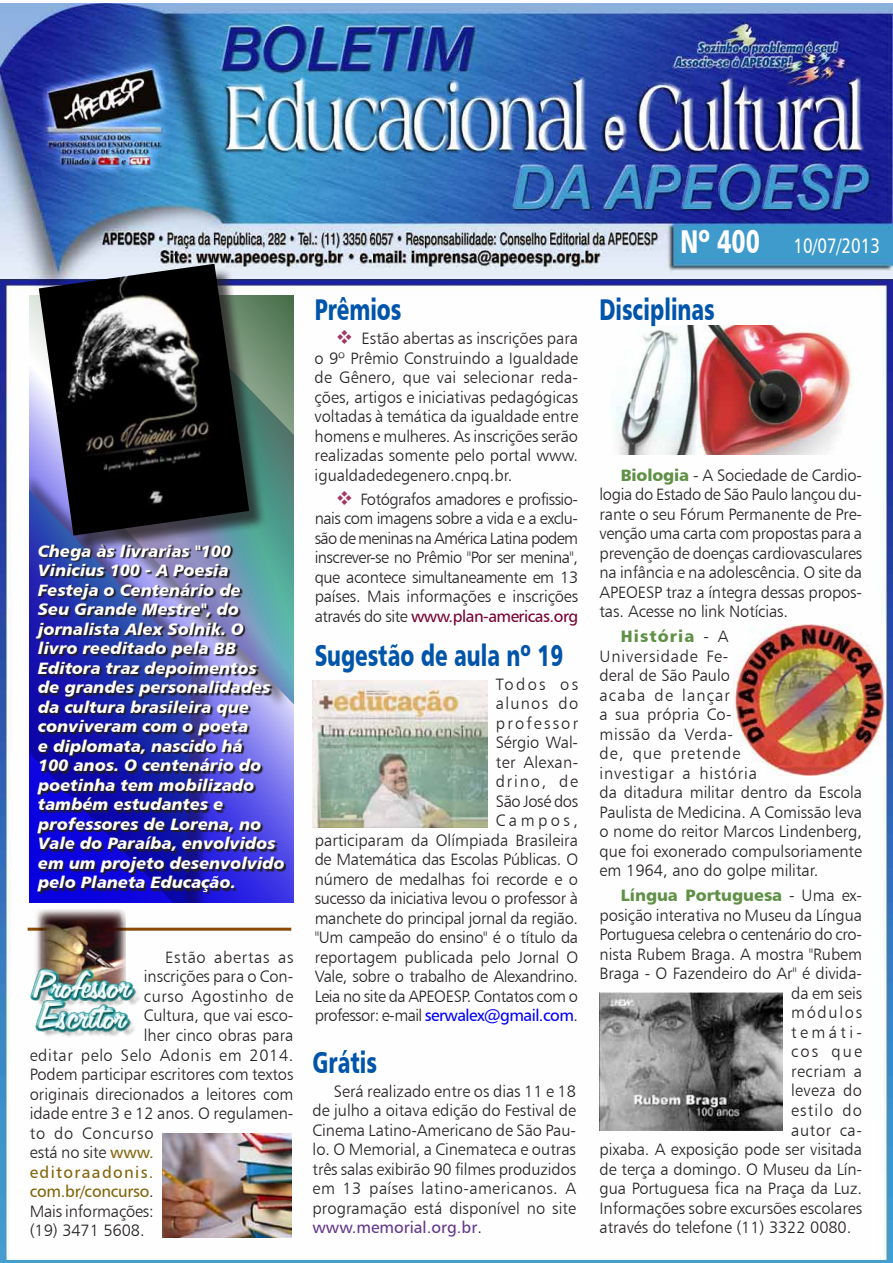
<style>
.page{position:relative;width:893px;height:1263px;background:#fff}
.page>*{position:absolute;margin:0;border:0;box-sizing:border-box;transform-origin:0 0}
.t1{font:30px "Humanist 777 BT Black B";color:#05a;scale:.7 1}
.t2{font:21px "Humanist 777 BT Roman B";color:#fff;scale:.8 1}
.t3{font:16.5px/19.5px "Humanist 777 BT Light B";letter-spacing:-.005em;color:#231f20;text-align:justify}
.t4{font:16.5px/19.5px "Humanist 777 BT Black Italic B";color:#fff}
.t5{font:16.5px "Humanist 777 BT Roman B";letter-spacing:-.03em;color:#00f}
.t6{font:16.5px "Humanist 777 BT Roman B";letter-spacing:-.03em;color:#780032}
.t7{font:16.5px/19.5px "Humanist 777 BT Roman B";letter-spacing:.08em;color:#826409}
.t8{font:16.5px "Humanist 777 BT Light B";letter-spacing:.035em;color:#231f20}
.t9{font:16.5px "Humanist 777 BT Black B";color:#5f9046}
.t10{font:16.5px "Humanist 777 BT Roman B";color:#63378a}
.t11{font:16.5px "Humanist 777 BT Light B";letter-spacing:.03em;color:#231f20}
.t12{font:16.5px "Humanist 777 BT Light B";letter-spacing:.045em;color:#231f20}
.t13{font:16.5px "Humanist 777 BT Light B";letter-spacing:.05em;color:#231f20}
.t14{font:16.5px "Humanist 777 BT Black B";letter-spacing:.065em;color:#5f9046}
.t15{font:16.5px "Humanist 777 BT Light B";letter-spacing:.025em;color:#231f20}
.t16{font:16.5px "Humanist 777 BT Light B";letter-spacing:.02em;color:#231f20}
.t17{font:16.5px "Humanist 777 BT Light B";letter-spacing:.065em;color:#231f20}
.t18{font:16.5px "Humanist 777 BT Light B";letter-spacing:.1em;color:#231f20}
.s1{font-family:"Humanist 777 BT Roman B";color:#826409}
.s2{font-family:"Humanist 777 BT Light B";color:#231f20}
.s3{color:#a23763}
.s4{font-family:"Humanist 777 BT Black B";font-size:33px}
.s5{font-family:"Humanist 777 BT Black B";color:#5f9046}
</style>
<div class="page">
<img style="left:0;top:3px;width:893px;height:1260px">
<svg style="left:30px;top:296px;width:263px;height:606px;background:#908dec"></svg>
<svg style="left:267px;top:296px;width:26px;height:410px;background:#5c8f7c"></svg>
<svg style="left:30px;top:476px;width:162px;height:426px;background:#1613c5"></svg>
<img style="left:37px;top:545px;width:249px;height:349px">
<div style="left:42px;top:267px;width:225px;height:287px;background:#231f20;opacity:.75"></div>
<img style="left:39px;top:264px;width:210px;height:272px">
<img style="left:733px;top:624px;width:153px;height:151px">
<img style="left:600px;top:325px;width:263px;height:129px">
<img style="left:313px;top:681px;width:174px;height:147px">
<img style="left:600px;top:993px;width:183px;height:137px">
<img style="left:162px;top:1133px;width:129px;height:104px">
<hr style="left:28px;top:928px;width:263px;height:3px;background:#894a00">
<img style="left:25px;top:909px;width:119px;height:128px">
<p class="t4" style="left:38px;top:541px;width:248px">Chega às livrarias "100<br>Vinicius 100 - A Poesia<br>Festeja o Centenário de<br>Seu Grande Mestre", do jornalista Alex Solnik. O livro reeditado pela BB<br>Editora traz depoimentos<br>de grandes personalidades da cultura brasileira que conviveram com o poeta<br>e diplomata, nascido há<br>100 anos. O centenário do poetinha tem mobilizado também estudantes e professores de Lorena, no<br>Vale do Paraíba, envolvidos em um projeto desenvolvido pelo Planeta Educação.</p>
<p class="t12" style="left:165px;top:947px;width:130px">Estão abertas as</p>
<p class="t3" style="left:144px;top:967px;width:151px">inscrições para o Con-</p>
<p class="t11" style="left:144px;top:986px;width:151px">curso Agostinho de</p>
<p class="t3" style="left:144px;top:1006px;width:151px">Cultura, que vai esco-</p>
<p class="t3" style="left:144px;top:1025px;width:151px">lher cinco obras para</p>
<p class="t8" style="left:30px;top:1044px;width:265px">editar pelo Selo Adonis em 2014.</p>
<p class="t3" style="left:30px;top:1064px;width:265px">Podem participar escritores com textos</p>
<p class="t3" style="left:30px;top:1084px;width:265px">originais direcionados a leitores com</p>
<p class="t3" style="left:30px;top:1103px;width:265px">idade entre 3 e 12 anos. O regulamen-</p>
<p class="t13" style="left:30px;top:1123px;width:125px">to do Concurso</p>
<p class="t3" style="left:30px;top:1142px;width:125px">está no site <span class="s1">www.</span></p>
<p class="t7" style="left:30px;top:1162px;width:125px">editoraadonis. com.br/concurso<span class="s2">.</span></p>
<p class="t3" style="left:30px;top:1201px;width:126px">Mais informações: (19) 3471 5608.</p>
<h1 class="t1" style="left:315px;top:291px;width:125px">Prêmios</h1>
<p class="t3" style="left:315px;top:328px;width:265px;text-indent:21px"><span class="s3">❖</span> Estão abertas as inscrições para o 9º Prêmio Construindo a Igualdade de Gênero, que vai selecionar reda&shy;ções, artigos e iniciativas pedagógicas voltadas à temática da igualdade entre homens e mulheres. As inscrições serão realizadas somente pelo portal www. igualdadedegenero.cnpq.br.</p>
<p class="t3" style="left:315px;top:489px;width:265px;text-indent:21px"><span class="s3">❖</span> Fotógrafos amadores e profissio&shy;nais com imagens sobre a vida e a exclu&shy;são de meninas na América Latina podem inscrever-se no Prêmio "Por ser menina", que acontece simultaneamente em 13 países. Mais informações e inscrições</p>
<p class="t6" style="left:315px;top:605px;width:265px"><span class="s2">através do site</span> www.plan-americas.org</p>
<h1 class="t1" style="left:315px;top:636px;width:357px">Sugestão de aula nº 19</h1>
<p class="t3" style="left:315px;top:674px;width:265px;text-align:right">Todos os<br>alunos do<br>professor<br>Sérgio Wal-<br>ter Alexan-<br>drino, de<br>São José dos<br>Campos,<br>participaram da Olímpiada Brasileira de Matemática das Escolas Públicas. O número de medalhas foi recorde e o sucesso da iniciativa levou o professor à manchete do principal jornal da região. "Um campeão do ensino" é o título da reportagem publicada pelo Jornal O<br>Vale, sobre o trabalho de Alexandrino.<br>Leia no site da APEOESP. Contatos com o</p>
<p class="t5" style="left:315px;top:1005px;width:265px"><span class="s2">professor: e-mail</span> serwalex@gmail.com<span class="s2">.</span></p>
<h1 class="t1" style="left:313px;top:1043px;width:93px">Grátis</h1>
<p class="t3" style="left:313px;top:1081px;width:265px;text-indent:21px">Será realizado entre os dias 11 e 18 de julho a oitava edição do Festival de Cinema Latino-Americano de São Pau&shy;lo. O Memorial, a Cinemateca e outras três salas exibirão 90 filmes produzidos em 13 países latino-americanos. A programação está disponível no site</p>
<p class="t10" style="left:313px;top:1217px;width:171px">www.memorial.org.br<span class="s2">.</span></p>
<p class="t2" style="left:680px;top:233px;width:251px"><span class="s4">Nº 400</span> 10/07/2013</p>
<h1 class="t1" style="left:600px;top:291px;width:166px">Disciplinas</h1>
<p class="t3" style="left:600px;top:465px;width:264px;text-indent:21px"><span class="s5">Biologia</span> - A Sociedade de Cardio&shy;logia do Estado de São Paulo lançou du&shy;rante o seu Fórum Permanente de Pre&shy;venção uma carta com propostas para a prevenção de doenças cardiovasculares na infância e na adolescência. O site da APEOESP traz a íntegra dessas propos&shy;tas. Acesse no link Notícias.</p>
<p class="t14" style="left:621px;top:626px;width:109px">História <span class="s2">- A</span></p>
<p class="t3" style="left:600px;top:646px;width:264px;text-align:left">Universidade Fe-<br>deral de São Paulo<br>acaba de lançar<br>a sua própria Co-<br>missão da Verda-<br>de, que pretende<br>investigar a história<br>da ditadura militar dentro da Escola<br>Paulista de Medicina. A Comissão leva o nome do reitor Marcos Lindenberg, que foi exonerado compulsoriamente em 1964, ano do golpe militar.</p>
<p class="t9" style="left:621px;top:885px;width:243px">Língua Portuguesa <span class="s2">- Uma ex-</span></p>
<p class="t3" style="left:600px;top:905px;width:264px">posição interativa no Museu da Língua</p>
<p class="t3" style="left:600px;top:925px;width:264px">Portuguesa celebra o centenário do cro-</p>
<p class="t3" style="left:600px;top:944px;width:264px">nista Rubem Braga. A mostra "Rubem</p>
<p class="t3" style="left:600px;top:964px;width:264px">Braga - O Fazendeiro do Ar" é divida-</p>
<p class="t3" style="left:791px;top:983px;width:72px">da em seis</p>
<p class="t18" style="left:791px;top:1002px;width:72px">módulos</p>
<p class="t3" style="left:791px;top:1022px;width:72px">temáti-</p>
<p class="t3" style="left:791px;top:1042px;width:72px">cos que</p>
<p class="t15" style="left:791px;top:1061px;width:72px">recriam a</p>
<p class="t16" style="left:791px;top:1080px;width:72px">leveza do</p>
<p class="t17" style="left:791px;top:1100px;width:72px">estilo do</p>
<p class="t3" style="left:791px;top:1120px;width:72px">autor ca-</p>
<p class="t3" style="left:600px;top:1139px;width:264px">pixaba. A exposição pode ser visitada</p>
<p class="t3" style="left:600px;top:1159px;width:264px">de terça a domingo. O Museu da Lín-</p>
<p class="t3" style="left:600px;top:1178px;width:264px">gua Portuguesa fica na Praça da Luz.</p>
<p class="t3" style="left:600px;top:1198px;width:264px">Informações sobre excursões escolares</p>
<p class="t3" style="left:600px;top:1217px;width:253px">através do telefone (11) 3322 0080.</p>
</div>
